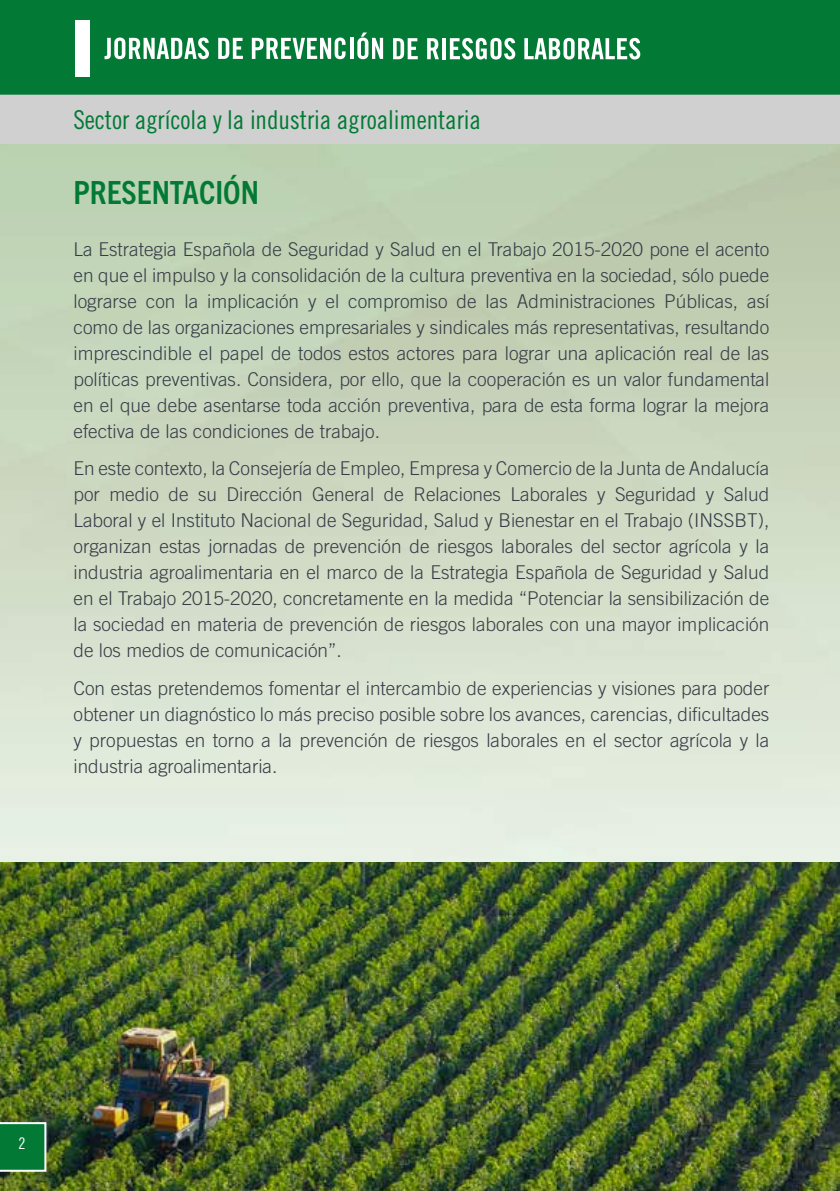
<style>
.page{position:relative;width:840px;height:1191px;background:#fff}
.page>*{position:absolute;margin:0;border:0;box-sizing:border-box;transform-origin:0 0}
.t1{font:700 condensed 32px "Trade Gothic Next LT Pro";color:#027a35}
.t2{font:26px "Trade Gothic LT Std Cn 18";letter-spacing:-.005em;color:#027a35}
.t3{font:300 19px/26px "Trade Gothic LT Std";color:#363c47;text-align:justify}
.t4{font:16px "Trade Gothic LT Std Cn 18";color:#fff}
</style>
<div class="page">
<div style="left:0;top:94px;width:839px;height:50px;background:#d0d0d0"></div>
<div style="left:0;top:0;width:839px;height:95px;background:#027a35"></div>
<img style="left:0;top:862px;width:839px;height:329px">
<svg style="left:0;top:1122px;width:46px;height:49px;background:#1b8648"></svg>
<svg style="left:104px;top:38px;width:105px;height:21px"></svg>
<svg style="left:218px;top:38px;width:25px;height:21px"></svg>
<svg style="left:252px;top:38px;width:93px;height:21px"></svg>
<svg style="left:349px;top:38px;width:4px;height:21px"></svg>
<svg style="left:357px;top:33px;width:26px;height:26px"></svg>
<svg style="left:393px;top:38px;width:24px;height:21px"></svg>
<svg style="left:427px;top:38px;width:11px;height:21px"></svg>
<hr style="left:442px;top:38px;width:3px;height:21px;background:#fff">
<svg style="left:449px;top:38px;width:66px;height:22px"></svg>
<svg style="left:524px;top:38px;width:116px;height:22px"></svg>
<div style="left:75px;top:21px;width:14px;height:56px;background:#fff"></div>
<h2 class="t2" style="left:73px;top:104px;width:409px">Sector agrícola y la industria agroalimentaria</h2>
<h1 class="t1" style="left:73px;top:170px;width:187px">PRESENTACIÓN</h1>
<p class="t3" style="left:73px;top:236px;width:697px">La Estrategia Española de Seguridad y Salud en el Trabajo 2015-2020 pone el acento en que el impulso y la consolidación de la cultura preventiva en la sociedad, sólo puede lograrse con la implicación y el compromiso de las Administraciones Públicas, así como de las organizaciones empresariales y sindicales más representativas, resultando imprescindible el papel de todos estos actores para lograr una aplicación real de las políticas preventivas. Considera, por ello, que la cooperación es un valor fundamental en el que debe asentarse toda acción preventiva, para de esta forma lograr la mejora efectiva de las condiciones de trabajo.</p>
<p class="t3" style="left:73px;top:455px;width:697px">En este contexto, la Consejería de Empleo, Empresa y Comercio de la Junta de Andalucía por medio de su Dirección General de Relaciones Laborales y Seguridad y Salud Laboral y el Instituto Nacional de Seguridad, Salud y Bienestar en el Trabajo (INSSBT), organizan estas jornadas de prevención de riesgos laborales del sector agrícola y la industria agroalimentaria en el marco de la Estrategia Española de Seguridad y Salud en el Trabajo 2015-2020, concretamente en la medida “Potenciar la sensibilización de la sociedad en materia de prevención de riesgos laborales con una mayor implicación de los medios de comunicación”.</p>
<p class="t3" style="left:73px;top:674px;width:697px">Con estas pretendemos fomentar el intercambio de experiencias y visiones para poder obtener un diagnóstico lo más preciso posible sobre los avances, carencias, dificultades y propuestas en torno a la prevención de riesgos laborales en el sector agrícola y la industria agroalimentaria.</p>
<p class="t4" style="left:18px;top:1133px;width:9px">2</p>
</div>
